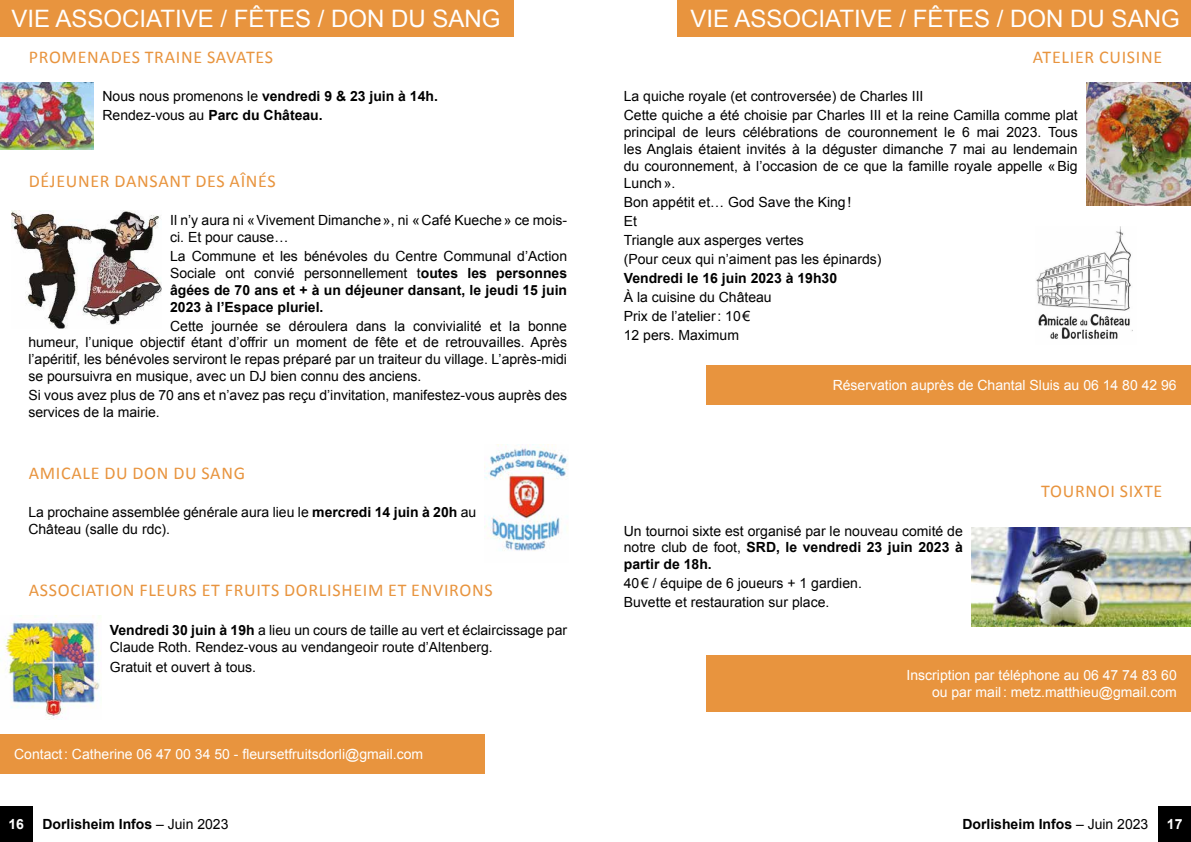
<style>
.page{position:relative;width:1191px;height:842px;background:#fff}
.page>*{position:absolute;margin:0;border:0;box-sizing:border-box;transform-origin:0 0}
.t1{font:24px "Arial";color:#fff}
.t2{font:18px "Calibri";letter-spacing:.04em;color:#e8943e}
.t3{font:14px/16.8px "Arial";color:#000}
.t4{font:700 14px/16.8px "Arial";color:#000}
.t5{font:14px/16.8px "Arial";color:#fff;text-align:right}
.t6{font:700 14px "Arial";color:#fff}
.s1{font-weight:400}
.s2{font-weight:700}
</style>
<div class="page">
<div style="left:0;top:806px;width:33px;height:36px;background:#000"></div>
<div style="left:1158px;top:806px;width:33px;height:36px;background:#000"></div>
<div style="left:677px;top:0;width:514px;height:37px;background:#e8943e"></div>
<div style="left:0;top:0;width:513px;height:37px;background:#e8943e"></div>
<img style="left:0;top:82px;width:94px;height:67px">
<img style="left:485px;top:444px;width:83px;height:107px">
<img style="left:1036px;top:227px;width:97px;height:112px">
<img style="left:1086px;top:82px;width:105px;height:124px">
<div style="left:706px;top:365px;width:485px;height:40px;background:#e8943e"></div>
<div style="left:706px;top:655px;width:485px;height:56px;background:#e8943e"></div>
<img style="left:971px;top:527px;width:220px;height:99px">
<img style="left:0;top:616px;width:101px;height:104px">
<div style="left:0;top:734px;width:485px;height:40px;background:#e8943e"></div>
<img style="left:11px;top:211px;width:151px;height:118px">
<h1 class="t1" style="left:11px;top:3px;width:491px">VIE ASSOCIATIVE / FÊTES / DON DU SANG</h1>
<h1 class="t1" style="left:690px;top:3px;width:491px">VIE ASSOCIATIVE / FÊTES / DON DU SANG</h1>
<p class="t2" style="left:29px;top:46px;width:246px">PROMENADES TRAINE SAVATES</p>
<p class="t4" style="left:102px;top:87px;width:337px;line-height:19.1px"><span class="s1">Nous nous promenons le</span> vendredi 9 &amp; 23 juin à 14h.<br><span class="s1">Rendez-vous au</span> Parc du Château.</p>
<p class="t2" style="left:1033px;top:46px;width:131px">ATELIER CUISINE</p>
<p class="t3" style="left:624px;top:87px;width:455px;line-height:19.1px">La quiche royale (et controversée) de Charles III<br>Cette quiche a été choisie par Charles III et la reine Camilla comme plat</p>
<p class="t3" style="left:624px;top:124px;width:455px;text-align:justify">principal de leurs célébrations de couronnement le 6 mai 2023. Tous les Anglais étaient invités à la déguster dimanche 7 mai au lendemain du couronnement, à l’occasion de ce que la famille royale appelle «Big Lunch».</p>
<p class="t3" style="left:624px;top:192px;width:259px;line-height:19.1px">Bon appétit et… God Save the King!<br>Et<br>Triangle aux asperges vertes<br>(Pour ceux qui n’aiment pas les épinards)</p>
<p class="t4" style="left:624px;top:270px;width:215px">Vendredi le 16 juin 2023 à 19h30</p>
<p class="t3" style="left:624px;top:288px;width:149px;line-height:19.1px">À la cuisine du Château<br>Prix de l’atelier: 10€<br>12 pers. Maximum</p>
<p class="t2" style="left:29px;top:170px;width:249px">DÉJEUNER DANSANT DES AÎNÉS</p>
<p class="t3" style="left:170px;top:212px;width:398px">Il n’y aura ni «Vivement Dimanche», ni «Café Kueche» ce mois&shy;ci. Et pour cause…</p>
<p class="t4" style="left:170px;top:248px;width:398px;text-align:justify"><span class="s1">La Commune et les bénévoles du Centre Communal d’Action Sociale ont convié personnellement t</span>outes les personnes âgées de 70 ans et + à un déjeuner dansant, le jeudi 15 juin 2023 à l’Espace pluriel.</p>
<p class="t3" style="left:28px;top:317px;width:540px;text-align:justify;text-indent:142px">Cette journée se déroulera dans la convivialité et la bonne humeur, l’unique objectif étant d’offrir un moment de fête et de retrouvailles. Après l’apéritif, les bénévoles serviront le repas préparé par un traiteur du village. L’après-midi se poursuivra en musique, avec un DJ bien connu des anciens.</p>
<p class="t3" style="left:28px;top:387px;width:540px">Si vous avez plus de 70 ans et n’avez pas reçu d’invitation, manifestez-vous auprès des services de la mairie.</p>
<p class="t5" style="left:832px;top:377px;width:345px">Réservation auprès de Chantal Sluis au 06 14 80 42 96</p>
<p class="t2" style="left:29px;top:462px;width:218px">AMICALE DU DON DU SANG</p>
<p class="t3" style="left:28px;top:504px;width:449px">La prochaine assemblée générale aura lieu le <span class="s2">mercredi 14 juin à 20h</span> au<br>Château (salle du rdc).</p>
<p class="t2" style="left:29px;top:579px;width:465px">ASSOCIATION FLEURS ET FRUITS DORLISHEIM ET ENVIRONS</p>
<p class="t3" style="left:110px;top:622px;width:459px"><span class="s2">Vendredi 30 juin à 19h</span> a lieu un cours de taille au vert et éclaircissage par<br>Claude Roth. Rendez-vous au vendangeoir route d’Altenberg.</p>
<p class="t3" style="left:110px;top:658px;width:148px">Gratuit et ouvert à tous.</p>
<p class="t5" style="left:14px;top:746px;width:410px">Contact: Catherine 06 47 00 34 50 - fleursetfruitsdorli@gmail.com</p>
<p class="t3" style="left:624px;top:522px;width:340px;text-align:justify">Un tournoi sixte est organisé par le nouveau comité de notre club de foot, <span class="s2">SRD, le vendredi 23 juin 2023 à partir de 18h.</span></p>
<p class="t3" style="left:624px;top:574px;width:239px;line-height:19.1px">40€ / équipe de 6 joueurs + 1 gardien.<br>Buvette et restauration sur place.</p>
<p class="t2" style="left:1041px;top:480px;width:123px">TOURNOI SIXTE</p>
<p class="t5" style="left:906px;top:667px;width:272px">Inscription par téléphone au 06 47 74 83 60 ou par mail: metz.matthieu@gmail.com</p>
<p class="t6" style="left:9px;top:815px;width:17px">16</p>
<p class="t4" style="left:43px;top:816px;width:187px">Dorlisheim Infos <span class="s1">– Juin 2023</span></p>
<p class="t4" style="left:962px;top:816px;width:187px">Dorlisheim Infos <span class="s1">– Juin 2023</span></p>
<p class="t6" style="left:1166px;top:815px;width:17px">17</p>
</div>
